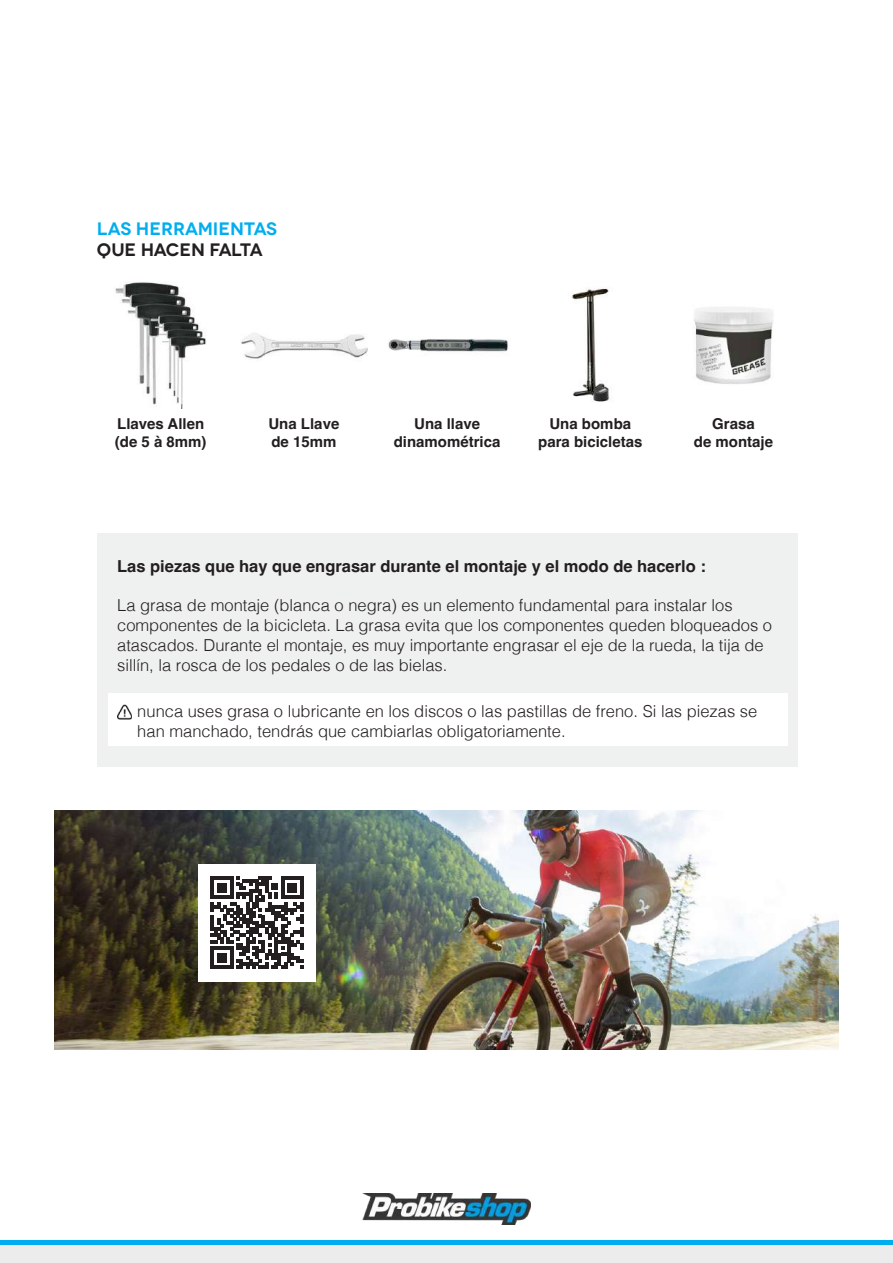
<style>
.page{position:relative;width:893px;height:1263px;background:#fff}
.page>*{position:absolute;margin:0;border:0;box-sizing:border-box;transform-origin:0 0}
.t1{font:600 18px "Novecentowide";color:#00aeef}
.t2{font:600 18px "Novecentowide";letter-spacing:-.015em;color:#231f20}
.t3{font:300 16.5px/19.8px "Helvetica";color:#231f20}
.t4{font:700 16.5px "Helvetica";color:#231f20}
.t5{font:700 15px/18px "Helvetica";color:#231f20;text-align:center}
</style>
<div class="page">
<div style="left:0;top:1244px;width:893px;height:19px;background:#ececec"></div>
<hr style="left:0;top:1240px;width:893px;height:4px;background:#00aeef">
<img style="left:362px;top:1193px;width:169px;height:32px">
<img style="left:54px;top:810px;width:785px;height:240px">
<div style="left:198px;top:864px;width:118px;height:117px;background:#fff"></div>
<svg style="left:211px;top:876px;width:92px;height:93px"></svg>
<img style="left:115px;top:282px;width:91px;height:127px">
<img style="left:240px;top:333px;width:128px;height:26px">
<img style="left:388px;top:339px;width:120px;height:13px">
<img style="left:572px;top:288px;width:37px;height:114px">
<img style="left:693px;top:307px;width:81px;height:77px">
<div style="left:97px;top:533px;width:700px;height:234px;background:#eff0f0"></div>
<div style="left:108px;top:693px;width:679px;height:53px;background:#fff"></div>
<img style="left:117px;top:704px;width:15px;height:16px">
<p class="t1" style="left:97px;top:217px;width:182px">LAS HERRAMIENTAS</p>
<p class="t2" style="left:97px;top:239px;width:167px">QUE HACEN FALTA</p>
<p class="t5" style="left:115px;top:416px;width:93px;text-align:left">Llaves Allen (de 5 à 8mm)</p>
<p class="t5" style="left:268px;top:416px;width:72px;text-align:left">Una Llave de 15mm</p>
<p class="t5" style="left:394px;top:416px;width:108px">Una llave dinamométrica</p>
<p class="t5" style="left:538px;top:416px;width:106px">Una bomba para bicicletas</p>
<p class="t5" style="left:694px;top:416px;width:81px">Grasa<br>de montaje</p>
<p class="t4" style="left:117px;top:556px;width:590px">Las piezas que hay que engrasar durante el montaje y el modo de hacerlo :</p>
<p class="t3" style="left:117px;top:594px;width:656px">La grasa de montaje (blanca o negra) es un elemento fundamental para instalar los componentes de la bicicleta. La grasa evita que los componentes queden bloqueados o atascados. Durante el montaje, es muy importante engrasar el eje de la rueda, la tija de sillín, la rosca de los pedales o de las bielas.</p>
<p class="t3" style="left:137px;top:700px;width:621px">nunca uses grasa o lubricante en los discos o las pastillas de freno. Si las piezas se han manchado, tendrás que cambiarlas obligatoriamente.</p>
</div>
